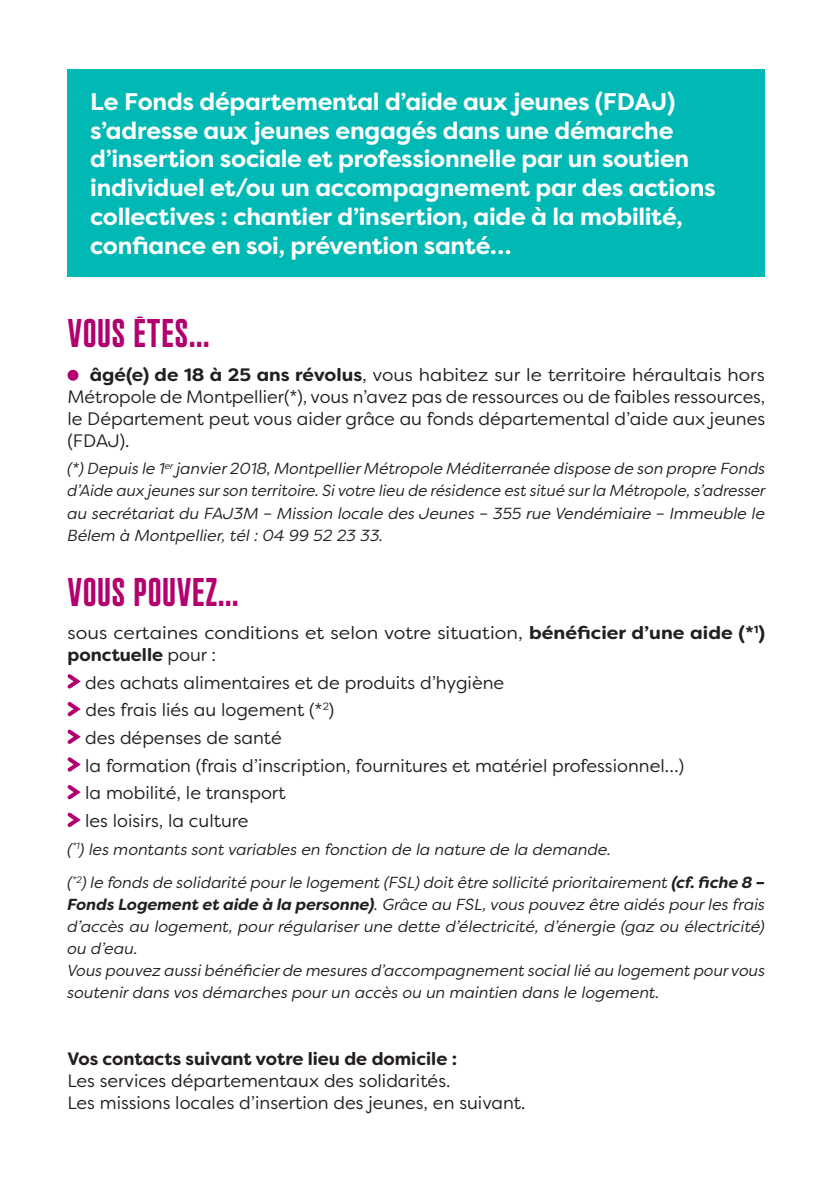
<style>
.page{position:relative;width:837px;height:1191px;background:#fff}
.page>*{position:absolute;margin:0;border:0;box-sizing:border-box;transform-origin:0 0}
.t1{font:700 40px "Plaak 42 Extracondensed";letter-spacing:.01em;color:#b2016f}
.t2{font:700 24px/28.8px "Filson Pro";letter-spacing:-.01em;color:#fff}
.t3{font:18px/27.6px "Filson Soft";color:#231f20}
.t4{font:18px/22px "Filson Soft";color:#231f20;text-align:justify;scale:1.04 1}
.t5{font:18px/22px "Filson Soft";color:#231f20;scale:1.07 1}
.t6{font:700 18px "Filson Soft";color:#231f20}
.t7{font:italic 16px/22px "Filson Soft";color:#231f20}
.s1{font-weight:700}
</style>
<div class="page">
<div style="left:68px;top:370px;width:10px;height:10px;background:#b2016f;border-radius:50%"></div>
<div style="left:68px;top:69px;width:697px;height:207px;background:#00b8b4"></div>
<svg style="left:67px;top:674px;width:14px;height:15px"></svg>
<svg style="left:67px;top:701px;width:14px;height:16px"></svg>
<svg style="left:67px;top:729px;width:14px;height:15px"></svg>
<svg style="left:67px;top:757px;width:14px;height:15px"></svg>
<svg style="left:67px;top:785px;width:14px;height:15px"></svg>
<svg style="left:67px;top:812px;width:14px;height:15px"></svg>
<p class="t2" style="left:90px;top:87px;width:627px">Le Fonds départemental d’aide aux jeunes (FDAJ) s’adresse aux jeunes engagés dans une démarche d’insertion sociale et professionnelle par un soutien individuel et/ou un accompagnement par des actions collectives : chantier d’insertion, aide à la mobilité, confiance en soi, prévention santé…</p>
<h1 class="t1" style="left:68px;top:315px;width:144px">VOUS ÊTES…</h1>
<p class="t4" style="left:68px;top:363px;width:672px;text-indent:22px"><span class="s1">âgé(e) de 18 à 25 ans révolus</span>, vous habitez sur le territoire héraultais hors Métropole de Montpellier(*), vous n’avez pas de ressources ou de faibles ressources, le Département peut vous aider grâce au fonds départemental d’aide aux jeunes (FDAJ).</p>
<p class="t7" style="left:68px;top:457px;width:699px;text-align:justify">(*) Depuis le 1<sup>er</sup> janvier 2018, Montpellier Métropole Méditerranée dispose de son propre Fonds d’Aide aux jeunes sur son territoire. Si votre lieu de résidence est situé sur la Métropole, s’adresser au secrétariat du FAJ3M – Mission locale des Jeunes – 355 rue Vendémiaire – Immeuble le Bélem à Montpellier, tél : 04 99 52 23 33.</p>
<h1 class="t1" style="left:68px;top:573px;width:173px">VOUS POUVEZ…</h1>
<p class="t5" style="left:68px;top:621px;width:653px">sous certaines conditions et selon votre situation, <span class="s1">bénéficier d’une aide (*</span><sup>1</sup><span class="s1">) ponctuelle</span> pour :</p>
<p class="t3" style="left:85px;top:668px;width:600px">des achats alimentaires et de produits d’hygiène<br>des frais liés au logement (*<sup>2</sup>)<br>des dépenses de santé<br>la formation (frais d’inscription, fournitures et matériel professionnel…) la mobilité, le transport<br>les loisirs, la culture</p>
<p class="t7" style="left:68px;top:832px;width:699px;line-height:33.4px">(<sup>*1</sup>) les montants sont variables en fonction de la nature de la demande.<br>(<sup>*2</sup>) le fonds de solidarité pour le logement (FSL) doit être sollicité prioritairement <span class="s1">(cf. fiche 8 –</span></p>
<p class="t7" style="left:68px;top:893px;width:699px"><span class="s1">Fonds Logement et aide à la personne)</span>. Grâce au FSL, vous pouvez être aidés pour les frais d’accès au logement, pour régulariser une dette d’électricité, d’énergie (gaz ou électricité) ou d’eau.<br>Vous pouvez aussi bénéficier de mesures d’accompagnement social lié au logement pour vous soutenir dans vos démarches pour un accès ou un maintien dans le logement.</p>
<p class="t6" style="left:68px;top:1046px;width:391px">Vos contacts suivant votre lieu de domicile :</p>
<p class="t3" style="left:68px;top:1069px;width:459px;line-height:22px">Les services départementaux des solidarités.<br>Les missions locales d’insertion des jeunes, en suivant.</p>
</div>
